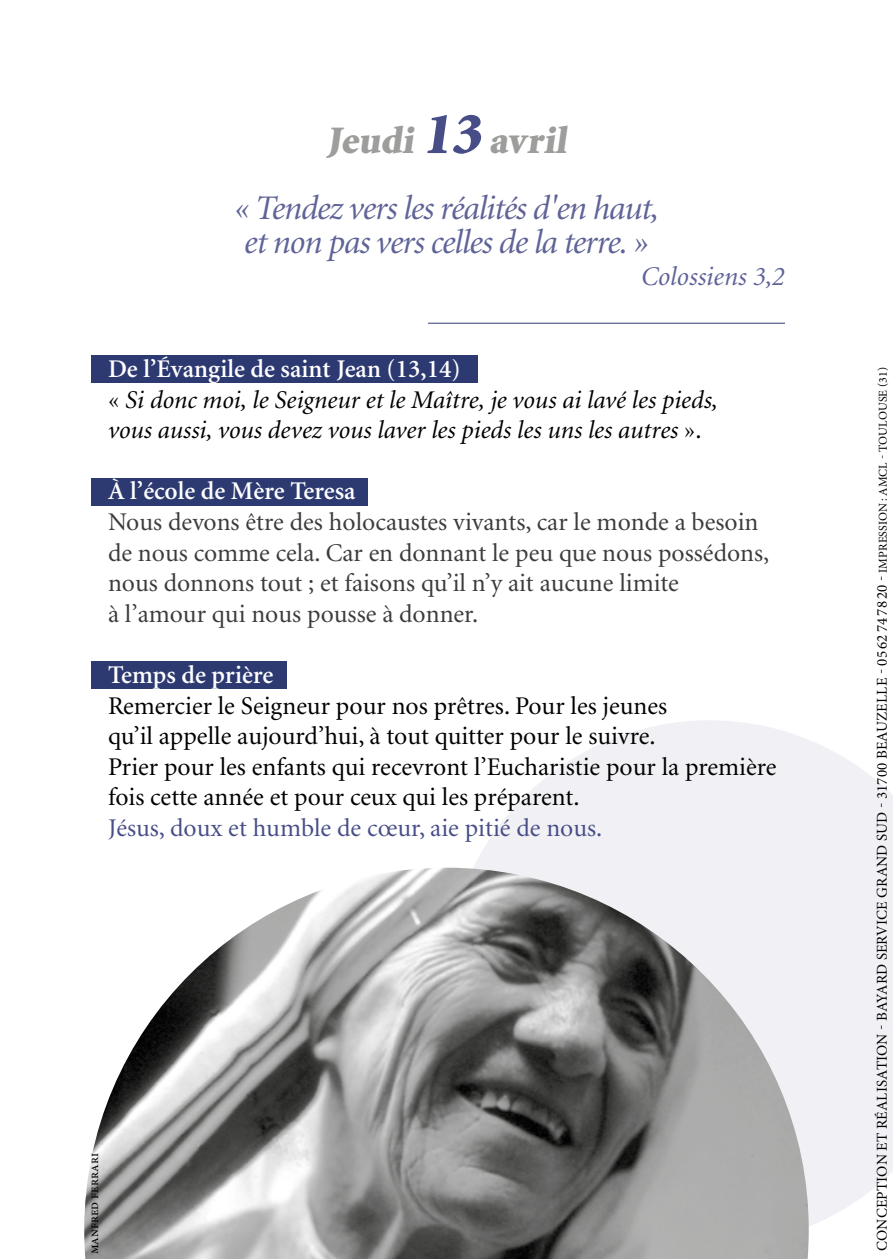
<style>
.page{position:relative;width:893px;height:1259px;background:#fff}
.page>*{position:absolute;margin:0;border:0;box-sizing:border-box;transform-origin:0 0}
.t1{font:900 39px "Minion";color:#9d9d9c}
.t2{font:italic 34.5px/33.6px "Minion";letter-spacing:-.03em;color:#5f6397}
.t3{font:italic 27px "Minion";color:#5f6397}
.t4{font:25.5px/30.6px "Minion";color:#000}
.t5{font:25.5px/30.6px "Minion";color:#3c3c3b}
.t6{font:italic 25.5px/30.6px "Minion";color:#000}
.t7{font:25.5px "Minion";color:#474e87}
.t8{font:600 25.5px "Minion";color:#fff}
.t9{font:15px "Minion Pro";letter-spacing:.01em;color:#000}
.t10{font:13.5px "Minion Pro";color:#000}
.s1{font-size:60px;color:#474e87}
.s2{font-weight:600;font-style:normal;color:#fff}
.s3{font-style:normal}
.s4{font-size:12px}
</style>
<div class="page">
<svg style="left:474px;top:720px;width:419px;height:506px;fill:#f1f1f5"></svg>
<div style="left:91px;top:661px;width:196px;height:27px;background:#2d3a71"></div>
<div style="left:91px;top:478px;width:277px;height:28px;background:#2d3a71"></div>
<div style="left:91px;top:355px;width:387px;height:27px;background:#2d3a71"></div>
<img style="left:84px;top:867px;width:725px;height:392px">
<hr style="left:428px;top:323px;width:357px;height:1px;background:#2d3a71">
<h1 class="t1" style="left:327px;top:121px;width:247px">Jeudi <span class="s1">13</span> avril</h1>
<h2 class="t2" style="left:234px;top:193px;width:426px">« Tendez vers les réalités d'en haut, et non pas vers celles de la terre. »</h2>
<p class="t3" style="left:641px;top:263px;width:145px">Colossiens 3,2</p>
<p class="t6" style="left:108px;top:354px;width:611px"><span class="s2">De l’Évangile de saint Jean (13,14)<br></span><span class="s3">«</span> Si donc moi, le Seigneur et le Maître, je vous ai lavé les pieds, vous aussi, vous devez vous laver les pieds les uns les autres <span class="s3">».</span></p>
<p class="t8" style="left:108px;top:478px;width:249px">À l’école de Mère Teresa</p>
<p class="t5" style="left:108px;top:507px;width:663px">Nous devons être des holocaustes vivants, car le monde a besoin de nous comme cela. Car en donnant le peu que nous possédons, nous donnons tout ; et faisons qu’il n’y ait aucune limite<br>à l’amour qui nous pousse à donner.</p>
<p class="t8" style="left:108px;top:662px;width:167px">Temps de prière</p>
<p class="t4" style="left:108px;top:691px;width:670px">Remercier le Seigneur pour nos prêtres. Pour les jeunes<br>qu’il appelle aujourd’hui, à tout quitter pour le suivre.<br>Prier pour les enfants qui recevront l’Eucharistie pour la première fois cette année et pour ceux qui les préparent.</p>
<p class="t7" style="left:108px;top:815px;width:496px">Jésus, doux et humble de cœur, aie pitié de nous.</p>
<p class="t10" style="left:85px;top:1254px;width:103px;rotate:-90deg">manfred ferrari</p>
<p class="t9" style="left:872px;top:1251px;width:885px;rotate:-90deg">CONCEPTION ET RÉALISATION - BAYARD SERVICE GRAND SUD - 31700 BEAUZELLE - 05 62 74 78 20 - <span class="s4">IMPRESSION: AMCL - TOULOUSE (31)</span></p>
</div>
